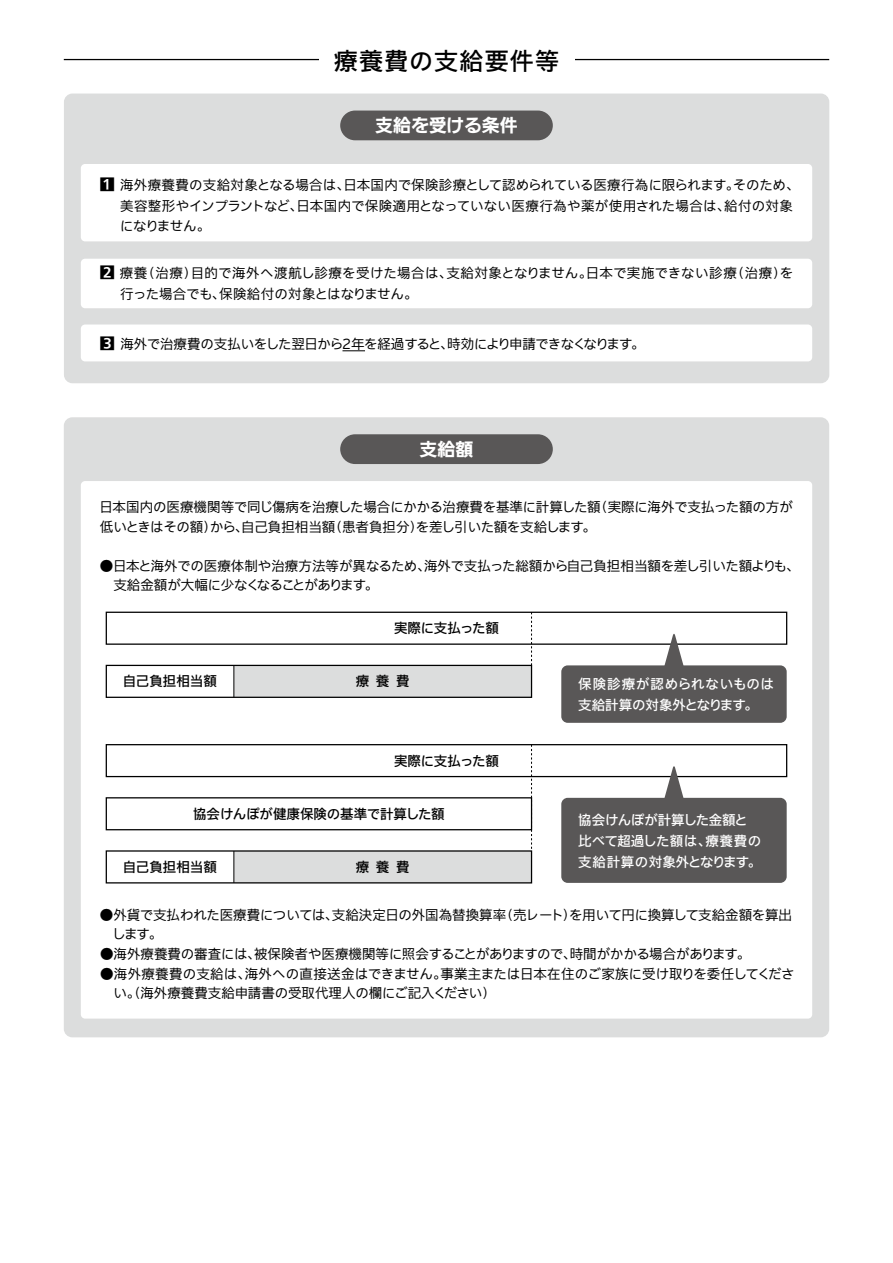
<style>
.page{position:relative;width:893px;height:1263px;background:#fff}
.page>*{position:absolute;margin:0;border:0;box-sizing:border-box;transform-origin:0 0}
.t1{font:500 24px "Iwa UCDA Goth Std";letter-spacing:.05em;color:#000}
.t2{font:700 18px "Iwa UD Go Dsp Pro";letter-spacing:-.005em;color:#fff}
.t3{font:13.5px/19.5px "Iwa UCDA Goth Std R2";letter-spacing:-.01em;color:#000}
.t4{font:13.5px/21.1px "Iwa UCDA Goth Std R2";letter-spacing:.015em;color:#000}
.t5{font:500 13.5px/21px "Iwa UCDA Goth Std";letter-spacing:-.005em;color:#fff}
.t6{font:13.5px "Iwa UCDA Goth Std R2";letter-spacing:-.03em;color:#000}
.t7{font:500 13.5px "Iwa UCDA Goth Std";color:#000}
.t8{font:500 13.5px "Iwa UCDA Goth Std";letter-spacing:-.03em;color:#000}
.s1{font-family:"Iwa UD Go Dsp Pro";font-weight:700;font-size:15px}
</style>
<div class="page">
<div style="left:64px;top:94px;width:765px;height:289px;background:#dcdddd;border-radius:9px"></div>
<div style="left:81px;top:164px;width:731px;height:77px;background:#fff;border-radius:4px"></div>
<div style="left:81px;top:324px;width:731px;height:37px;background:#fff;border-radius:4px"></div>
<div style="left:81px;top:259px;width:731px;height:49px;background:#fff;border-radius:4px"></div>
<div style="left:64px;top:417px;width:765px;height:620px;background:#dcdddd;border-radius:9px"></div>
<div style="left:81px;top:481px;width:731px;height:537px;background:#fff;border-radius:4px"></div>
<div style="left:340px;top:434px;width:213px;height:30px;background:#595757;border-radius:15px"></div>
<div style="left:340px;top:111px;width:213px;height:29px;background:#595757;border-radius:15px"></div>
<hr style="left:64px;top:59px;width:765px;height:1px;background:#000">
<div style="left:319px;top:43px;width:255px;height:34px;background:#fff"></div>
<div style="left:106px;top:612px;width:681px;height:33px;border:1px solid #000"></div>
<svg style="left:531px;top:612px;width:1px;height:53px"></svg>
<div style="left:234px;top:665px;width:297px;height:32px;background:#dcdddd"></div>
<div style="left:106px;top:665px;width:426px;height:33px;border:1px solid #000"></div>
<hr style="left:234px;top:665px;width:1px;height:32px;background:#000">
<div style="left:106px;top:744px;width:681px;height:33px;border:1px solid #000"></div>
<svg style="left:531px;top:745px;width:1px;height:104px"></svg>
<div style="left:106px;top:797px;width:426px;height:33px;border:1px solid #000"></div>
<div style="left:234px;top:851px;width:297px;height:32px;background:#dcdddd"></div>
<div style="left:106px;top:850px;width:426px;height:33px;border:1px solid #000"></div>
<hr style="left:234px;top:851px;width:1px;height:32px;background:#000">
<div style="left:561px;top:798px;width:226px;height:85px;background:#595757;border-radius:6px"></div>
<svg style="left:664px;top:766px;width:20px;height:32px"></svg>
<div style="left:561px;top:665px;width:226px;height:58px;background:#595757;border-radius:6px"></div>
<svg style="left:664px;top:634px;width:20px;height:32px"></svg>
<svg style="left:342px;top:350px;width:23px;height:1px"></svg>
<h1 class="t1" style="left:334px;top:43px;width:227px">療養費の支給要件等</h1>
<h2 class="t2" style="left:375px;top:112px;width:144px">支給を受ける条件</h2>
<p class="t4" style="left:120px;top:174px;width:681px;text-indent:-20px"><span class="s1">1</span> 海外療養費の支給対象となる場合は、日本国内で保険診療として認められている医療行為に限られます。そのため、美容整形やインプラントなど、日本国内で保険適用となっていない医療行為や薬が使用された場合は、給付の対象</p>
<p class="t3" style="left:120px;top:215px;width:92px">になりません。</p>
<p class="t4" style="left:120px;top:261px;width:675px;text-indent:-20px"><span class="s1">2</span> 療養（治療）目的で海外へ渡航し診療を受けた場合は、支給対象となりません。日本で実施できない診療（治療）を行った場合でも、保険給付の対象とはなりません。</p>
<p class="t6" style="left:100px;top:334px;width:546px"><span class="s1">3</span> 海外で治療費の支払いをした翌日から2年を経過すると、時効により申請できなくなります。</p>
<h2 class="t2" style="left:419px;top:436px;width:55px">支給額</h2>
<p class="t3" style="left:100px;top:496px;width:695px">日本国内の医療機関等で同じ傷病を治療した場合にかかる治療費を基準に計算した額（実際に海外で支払った額の方が低いときはその額）から、自己負担相当額（患者負担分）を差し引いた額を支給します。</p>
<p class="t3" style="left:113px;top:555px;width:688px;text-indent:-14px">●日本と海外での医療体制や治療方法等が異なるため、海外で支払った総額から自己負担相当額を差し引いた額よりも、支給金額が大幅に少なくなることがあります。</p>
<p class="t8" style="left:394px;top:618px;width:106px">実際に支払った額</p>
<p class="t7" style="left:123px;top:671px;width:96px">自己負担相当額</p>
<p class="t7" style="left:356px;top:671px;width:55px">療養費</p>
<p class="t8" style="left:394px;top:751px;width:106px">実際に支払った額</p>
<p class="t7" style="left:193px;top:804px;width:253px">協会けんぽが健康保険の基準で計算した額</p>
<p class="t7" style="left:123px;top:857px;width:96px">自己負担相当額</p>
<p class="t7" style="left:356px;top:857px;width:55px">療養費</p>
<p class="t5" style="left:578px;top:672px;width:197px">保険診療が認められないものは支給計算の対象外となります。</p>
<p class="t5" style="left:578px;top:808px;width:185px">協会けんぽが計算した金額と比べて超過した額は、療養費の支給計算の対象外となります。</p>
<p class="t3" style="left:112px;top:904px;width:681px;text-indent:-12px">●外貨で支払われた医療費については、支給決定日の外国為替換算率（売レート）を用いて円に換算して支給金額を算出します。</p>
<p class="t3" style="left:100px;top:944px;width:652px">●海外療養費の審査には、被保険者や医療機関等に照会することがありますので、時間がかかる場合があります。</p>
<p class="t3" style="left:114px;top:963px;width:683px;text-indent:-14px">●海外療養費の支給は、海外への直接送金はできません。事業主または日本在住のご家族に受け取りを委任してください。（海外療養費支給申請書の受取代理人の欄にご記入ください）</p>
</div>
